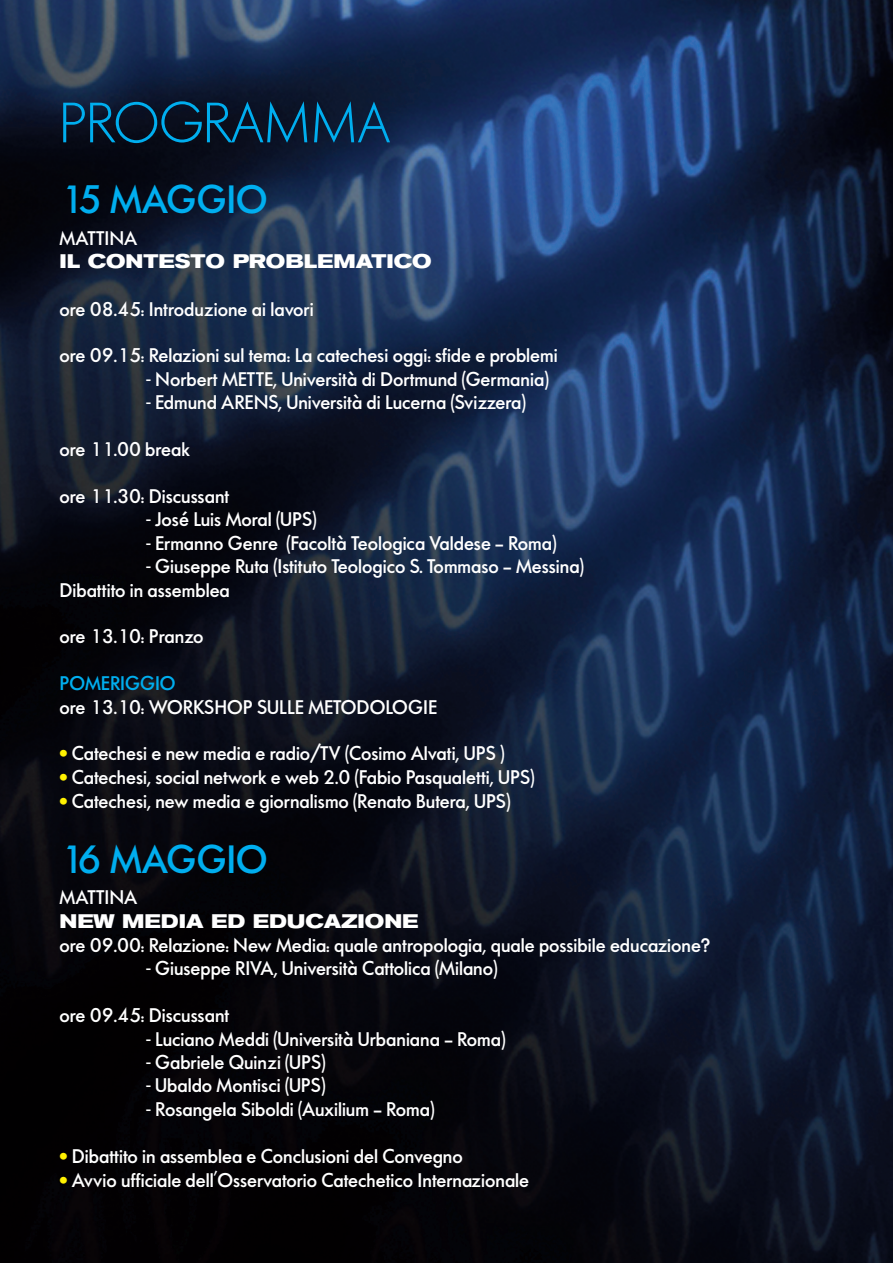
<style>
.page{position:relative;width:893px;height:1263px;background:#fff}
.page>*{position:absolute;margin:0;border:0;box-sizing:border-box;transform-origin:0 0}
.t1{font:300 52.5px "Thomac";color:#00aeef}
.t2{font:500 39px "Thomac";color:#00aeef}
.t3{font:500 19.5px/23.4px "Thomac";color:#fff}
.t4{font:700 expanded 19.5px "Nissan AG";color:#fff}
.t5{font:500 19.5px "Thomac";color:#00aeef}
.s1{color:#fff101}
</style>
<div class="page">
<img style="left:0;top:0;width:893px;height:1263px">
<h1 class="t1" style="left:60px;top:103px;width:332px">PROGRAMMA</h1>
<h2 class="t2" style="left:60px;top:185px;width:209px">15 MAGGIO</h2>
<p class="t3" style="left:60px;top:228px;width:79px">MATTINA</p>
<p class="t4" style="left:60px;top:255px;width:374px">IL CONTESTO PROBLEMATICO</p>
<p class="t3" style="left:60px;top:299px;width:256px">ore 08.45: Introduzione ai lavori</p>
<p class="t3" style="left:60px;top:346px;width:500px">ore 09.15: Relazioni sul tema: La catechesi oggi: sfide e problemi</p>
<p class="t3" style="left:146px;top:369px;width:404px">- Norbert METTE, Università di Dortmund (Germania)</p>
<p class="t3" style="left:146px;top:393px;width:381px">- Edmund ARENS, Università di Lucerna (Svizzera)</p>
<p class="t3" style="left:60px;top:440px;width:132px">ore 11.00 break</p>
<p class="t3" style="left:60px;top:486px;width:171px">ore 11.30: Discussant</p>
<p class="t3" style="left:146px;top:510px;width:172px">- José Luis Moral (UPS)</p>
<p class="t3" style="left:146px;top:533px;width:412px">- Ermanno Genre (Facoltà Teologica Valdese – Roma)</p>
<p class="t3" style="left:60px;top:557px;width:526px;text-indent:87px">- Giuseppe Ruta (Istituto Teologico S. Tommaso – Messina)<br>Dibattito in assemblea</p>
<p class="t3" style="left:60px;top:627px;width:145px">ore 13.10: Pranzo</p>
<p class="t5" style="left:60px;top:676px;width:118px">POMERIGGIO</p>
<p class="t3" style="left:60px;top:697px;width:379px">ore 13.10: WORKSHOP SULLE METODOLOGIE</p>
<p class="t3" style="left:60px;top:744px;width:447px"><span class="s1">•</span> Catechesi e new media e radio/TV (Cosimo Alvati, UPS )</p>
<p class="t3" style="left:60px;top:767px;width:476px"><span class="s1">•</span> Catechesi, social network e web 2.0 (Fabio Pasqualetti, UPS)</p>
<p class="t3" style="left:60px;top:792px;width:452px"><span class="s1">•</span> Catechesi, new media e giornalismo (Renato Butera, UPS)</p>
<h2 class="t2" style="left:60px;top:845px;width:209px">16 MAGGIO</h2>
<p class="t3" style="left:60px;top:888px;width:79px">MATTINA</p>
<p class="t4" style="left:60px;top:914px;width:360px">NEW MEDIA ED EDUCAZIONE</p>
<p class="t3" style="left:60px;top:935px;width:652px">ore 09.00: Relazione: New Media: quale antropologia, quale possibile educazione?</p>
<p class="t3" style="left:146px;top:959px;width:353px">- Giuseppe RIVA, Università Cattolica (Milano)</p>
<p class="t3" style="left:60px;top:1006px;width:171px">ore 09.45: Discussant</p>
<p class="t3" style="left:146px;top:1029px;width:361px">- Luciano Meddi (Università Urbaniana – Roma)</p>
<p class="t3" style="left:146px;top:1052px;width:181px">- Gabriele Quinzi (UPS)</p>
<p class="t3" style="left:146px;top:1076px;width:181px">- Ubaldo Montisci (UPS)</p>
<p class="t3" style="left:146px;top:1099px;width:290px">- Rosangela Siboldi (Auxilium – Roma)</p>
<p class="t3" style="left:60px;top:1146px;width:405px"><span class="s1">•</span> Dibattito in assemblea e Conclusioni del Convegno</p>
<p class="t3" style="left:60px;top:1171px;width:471px"><span class="s1">•</span> Avvio ufficiale dell’Osservatorio Catechetico Internazionale</p>
</div>
